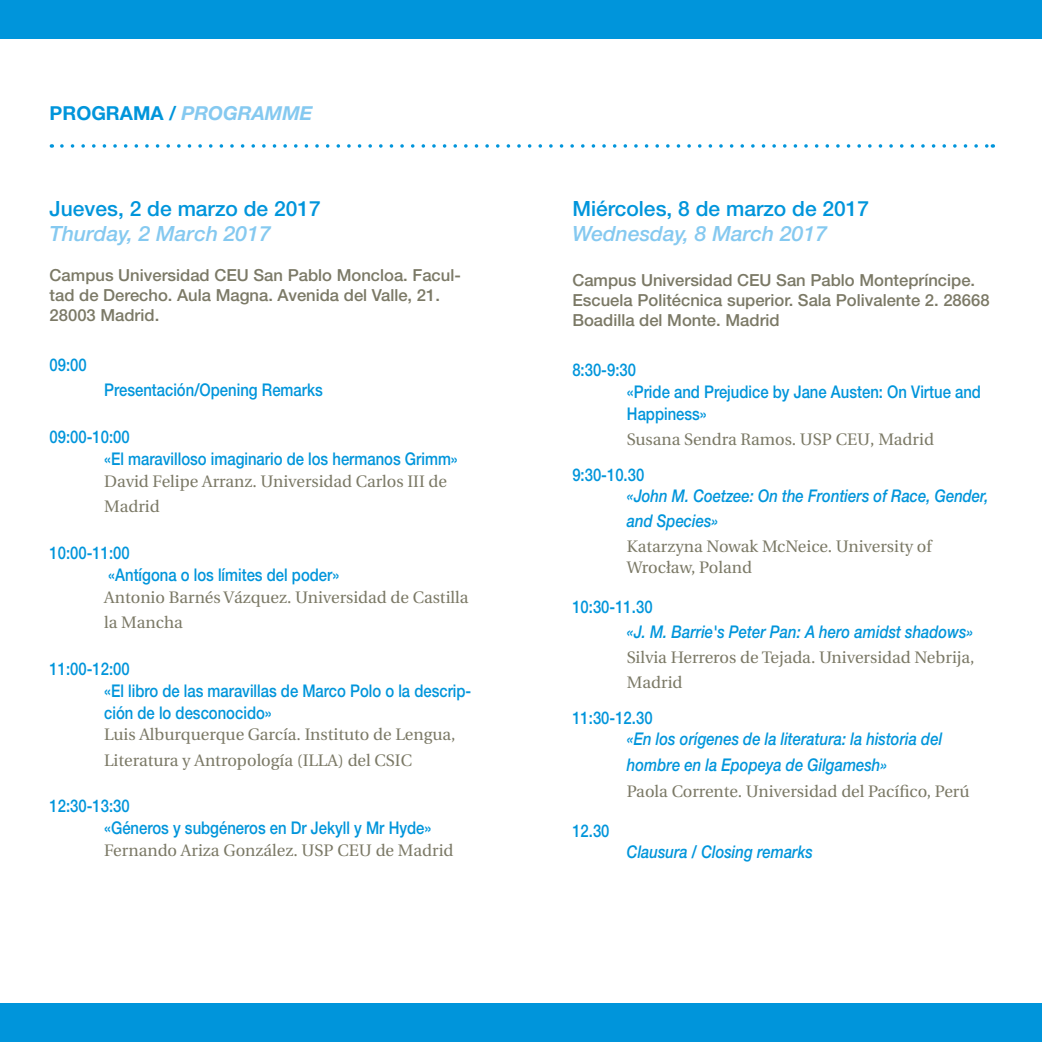
<style>
.page{position:relative;width:1042px;height:1042px;background:#fff}
.page>*{position:absolute;margin:0;border:0;box-sizing:border-box;transform-origin:0 0}
.t1{font:500 21px "Helvetica Neue";color:#0095db}
.t2{font:italic 500 21px "Helvetica Neue";color:#85c9f0}
.t3{font:700 19.25px "Helvetica Neue";color:#0095db}
.t4{font:500 17.5px/21.9px "Helvetica Neue";color:#0095db;scale:.85 1}
.t5{font:italic 500 17.5px/25.2px "Helvetica Neue";color:#0095db;scale:.85 1}
.t6{font:16.62px/25.2px "Utopia";color:#7b7966}
.t7{font:500 16.62px/19.9px "Helvetica Neue";color:#7b7966}
.s1{font-style:italic;color:#85c9f0}
</style>
<div class="page">
<svg style="left:62px;top:144px;width:931px;height:4px"></svg>
<div style="left:0;top:1003px;width:1042px;height:39px;background:#0095db"></div>
<div style="left:0;top:0;width:1042px;height:39px;background:#0095db"></div>
<p class="t3" style="left:50px;top:101px;width:265px">PROGRAMA / <span class="s1">PROGRAMME</span></p>
<p class="t1" style="left:50px;top:196px;width:273px">Jueves, 2 de marzo de 2017</p>
<p class="t2" style="left:50px;top:221px;width:222px">Thurday, 2 March 2017</p>
<p class="t7" style="left:50px;top:265px;width:413px">Campus Universidad CEU San Pablo Moncloa. Facul&shy;tad de Derecho. Aula Magna. Avenida del Valle, 21.<br>28003 Madrid.</p>
<p class="t4" style="left:50px;top:354px;width:45px">09:00</p>
<p class="t4" style="left:104px;top:379px;width:259px">Presentación/Opening Remarks</p>
<p class="t4" style="left:104px;top:426px;width:417px;text-indent:-55px">09:00-10:00<br>«El maravilloso imaginario de los hermanos Grimm»</p>
<p class="t6" style="left:104px;top:469px;width:344px">David Felipe Arranz. Universidad Carlos III de<br>Madrid</p>
<p class="t4" style="left:108px;top:542px;width:273px;text-indent:-59px">10:00-11:00<br>«Antígona o los límites del poder»</p>
<p class="t6" style="left:104px;top:585px;width:366px">Antonio Barnés Vázquez. Universidad de Castilla la Mancha</p>
<p class="t4" style="left:104px;top:657px;width:433px;text-indent:-55px">11:00-12:00<br>«El libro de las maravillas de Marco Polo o la descrip&shy;ción de lo desconocido»</p>
<p class="t6" style="left:104px;top:722px;width:353px">Luis Alburquerque García. Instituto de Lengua,<br>Literatura y Antropología (ILLA) del CSIC</p>
<p class="t4" style="left:104px;top:795px;width:386px;text-indent:-55px">12:30-13:30<br>«Géneros y subgéneros en Dr Jekyll y Mr Hyde»</p>
<p class="t6" style="left:104px;top:838px;width:351px">Fernando Ariza González. USP CEU de Madrid</p>
<p class="t1" style="left:572px;top:196px;width:298px">Miércoles, 8 de marzo de 2017</p>
<p class="t2" style="left:572px;top:221px;width:256px">Wednesday, 8 March 2017</p>
<p class="t7" style="left:572px;top:270px;width:419px">Campus Universidad CEU San Pablo Montepríncipe.<br>Escuela Politécnica superior. Sala Polivalente 2. 28668<br>Boadilla del Monte. Madrid</p>
<p class="t4" style="left:627px;top:359px;width:418px;text-indent:-55px">8:30-9:30<br>«Pride and Prejudice by Jane Austen: On Virtue and<br>Happiness»</p>
<p class="t6" style="left:627px;top:427px;width:308px">Susana Sendra Ramos. USP CEU, Madrid</p>
<p class="t4" style="left:572px;top:463px;width:86px">9:30-10.30</p>
<p class="t5" style="left:627px;top:483px;width:427px">«John M. Coetzee: On the Frontiers of Race, Gender, and Species»</p>
<p class="t6" style="left:627px;top:536px;width:306px;line-height:21px">Katarzyna Nowak McNeice. University of<br>Wrocław, Poland</p>
<p class="t4" style="left:572px;top:596px;width:96px">10:30-11.30</p>
<p class="t5" style="left:627px;top:619px;width:409px">«J. M. Barrie's Peter Pan: A hero amidst shadows»</p>
<p class="t6" style="left:627px;top:645px;width:349px">Silvia Herreros de Tejada. Universidad Nebrija,<br>Madrid</p>
<p class="t4" style="left:572px;top:707px;width:96px">11:30-12.30</p>
<p class="t5" style="left:627px;top:726px;width:372px">«En los orígenes de la literatura: la historia del hombre en la Epopeya de Gilgamesh»</p>
<p class="t6" style="left:627px;top:778px;width:344px">Paola Corrente. Universidad del Pacífico, Perú</p>
<p class="t4" style="left:572px;top:819px;width:45px">12.30</p>
<p class="t5" style="left:627px;top:838px;width:220px">Clausura / Closing remarks</p>
</div>
